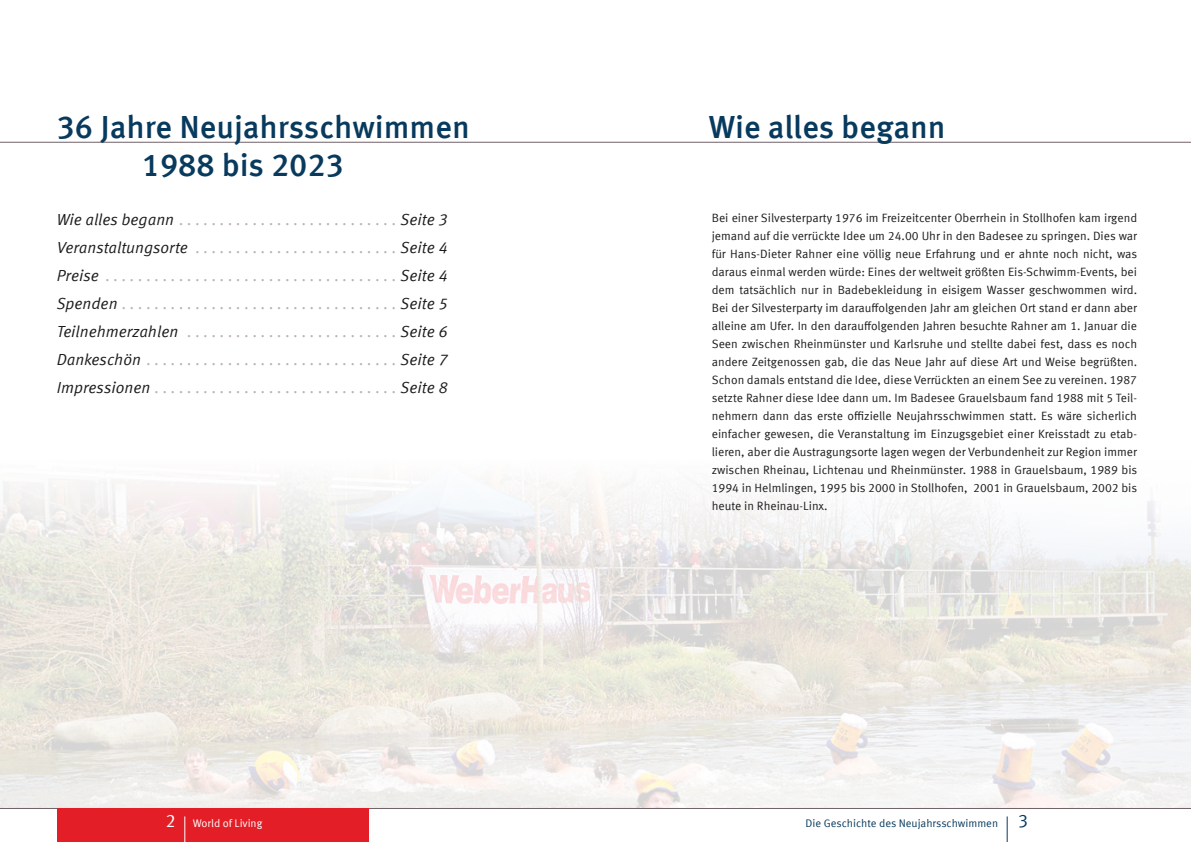
<style>
.page{position:relative;width:1191px;height:842px;background:#fff}
.page>*{position:absolute;margin:0;border:0;box-sizing:border-box;transform-origin:0 0}
.t1{font:500 32px "Meta Offc";color:#083a5d}
.t2{font:16px "Meta Offc Norm Ita";color:#bbb0b0}
.t3{font:16px "Meta Offc Norm Ita";color:#1c1c1b}
.t4{font:12px/18px "Meta Offc Norm";color:#1c1c1b;text-align:justify}
.t5{font:11px "Meta Offc Norm";color:#083a5d}
.t6{font:11px "Meta Offc Norm";color:#fff}
.s1{color:#1c1c1b}
.s2{color:#bbb0b0}
.s3{font-size:18px}
</style>
<div class="page">
<hr style="left:0;top:142px;width:1191px;height:1px;background:#6f6268">
<hr style="left:0;top:808px;width:1191px;height:1px;background:#6f6268">
<div style="left:57px;top:808px;width:312px;height:34px;background:#e31e26"></div>
<svg style="left:184px;top:816px;width:1px;height:26px"></svg>
<svg style="left:1006px;top:816px;width:1px;height:26px"></svg>
<img style="left:0;top:483px;width:1191px;height:325px">
<p class="t1" style="left:57px;top:108px;width:415px">36 Jahre Neujahrsschwimmen</p>
<p class="t1" style="left:142px;top:147px;width:204px">1988 bis 2023</p>
<p class="t2" style="left:57px;top:210px;width:392px"><span class="s1">Wie alles begann</span> . . . . . . . . . . . . . . . . . . . . . . . . . . <span class="s1">Seite 3</span></p>
<p class="t3" style="left:57px;top:238px;width:392px">Veranstaltungsorte <span class="s2">. . . . . . . . . . . . . . . . . . . . . . . .</span> Seite 4</p>
<p class="t2" style="left:57px;top:266px;width:392px"><span class="s1">Preise</span> . . . . . . . . . . . . . . . . . . . . . . . . . . . . . . . . . . . <span class="s1">Seite 4</span></p>
<p class="t2" style="left:57px;top:294px;width:392px"><span class="s1">Spenden</span> . . . . . . . . . . . . . . . . . . . . . . . . . . . . . . . . . <span class="s1">Seite 5</span></p>
<p class="t2" style="left:57px;top:322px;width:392px"><span class="s1">Teilnehmerzahlen</span> . . . . . . . . . . . . . . . . . . . . . . . . . <span class="s1">Seite 6</span></p>
<p class="t2" style="left:57px;top:350px;width:392px"><span class="s1">Dankeschön</span> . . . . . . . . . . . . . . . . . . . . . . . . . . . . . . <span class="s1">Seite 7</span></p>
<p class="t2" style="left:57px;top:378px;width:392px"><span class="s1">Impressionen</span> . . . . . . . . . . . . . . . . . . . . . . . . . . . . . <span class="s1">Seite 8</span></p>
<p class="t1" style="left:709px;top:108px;width:238px">Wie alles begann</p>
<p class="t4" style="left:711px;top:209px;width:427px">Bei einer Silvesterparty 1976 im Freizeitcenter Oberrhein in Stollhofen kam irgend jemand auf die verrückte Idee um 24.00 Uhr in den Badesee zu springen. Dies war für Hans-Dieter Rahner eine völlig neue Erfahrung und er ahnte noch nicht, was daraus einmal werden würde: Eines der weltweit größten Eis-Schwimm-Events, bei dem tatsächlich nur in Badebekleidung in eisigem Wasser geschwommen wird.<br>Bei der Silvesterparty im darauffolgenden Jahr am gleichen Ort stand er dann aber alleine am Ufer. In den darauffolgenden Jahren besuchte Rahner am 1. Januar die Seen zwischen Rheinmünster und Karlsruhe und stellte dabei fest, dass es noch andere Zeitgenossen gab, die das Neue Jahr auf diese Art und Weise begrüßten.<br>Schon damals entstand die Idee, diese Verrückten an einem See zu vereinen. 1987 setzte Rahner diese Idee dann um. Im Badesee Grauelsbaum fand 1988 mit 5 Teil&shy;nehmern dann das erste offizielle Neujahrsschwimmen statt. Es wäre sicherlich einfacher gewesen, die Veranstaltung im Einzugsgebiet einer Kreisstadt zu etab&shy;lieren, aber die Austragungsorte lagen wegen der Verbundenheit zur Region immer zwischen Rheinau, Lichtenau und Rheinmünster. 1988 in Grauelsbaum, 1989 bis 1994 in Helmlingen, 1995 bis 2000 in Stollhofen, 2001 in Grauelsbaum, 2002 bis heute in Rheinau-Linx.</p>
<p class="t6" style="left:165px;top:816px;width:98px"><span class="s3">2</span> World of Living</p>
<p class="t5" style="left:805px;top:816px;width:224px">Die Geschichte des Neujahrsschwimmen <span class="s3">3</span></p>
</div>
